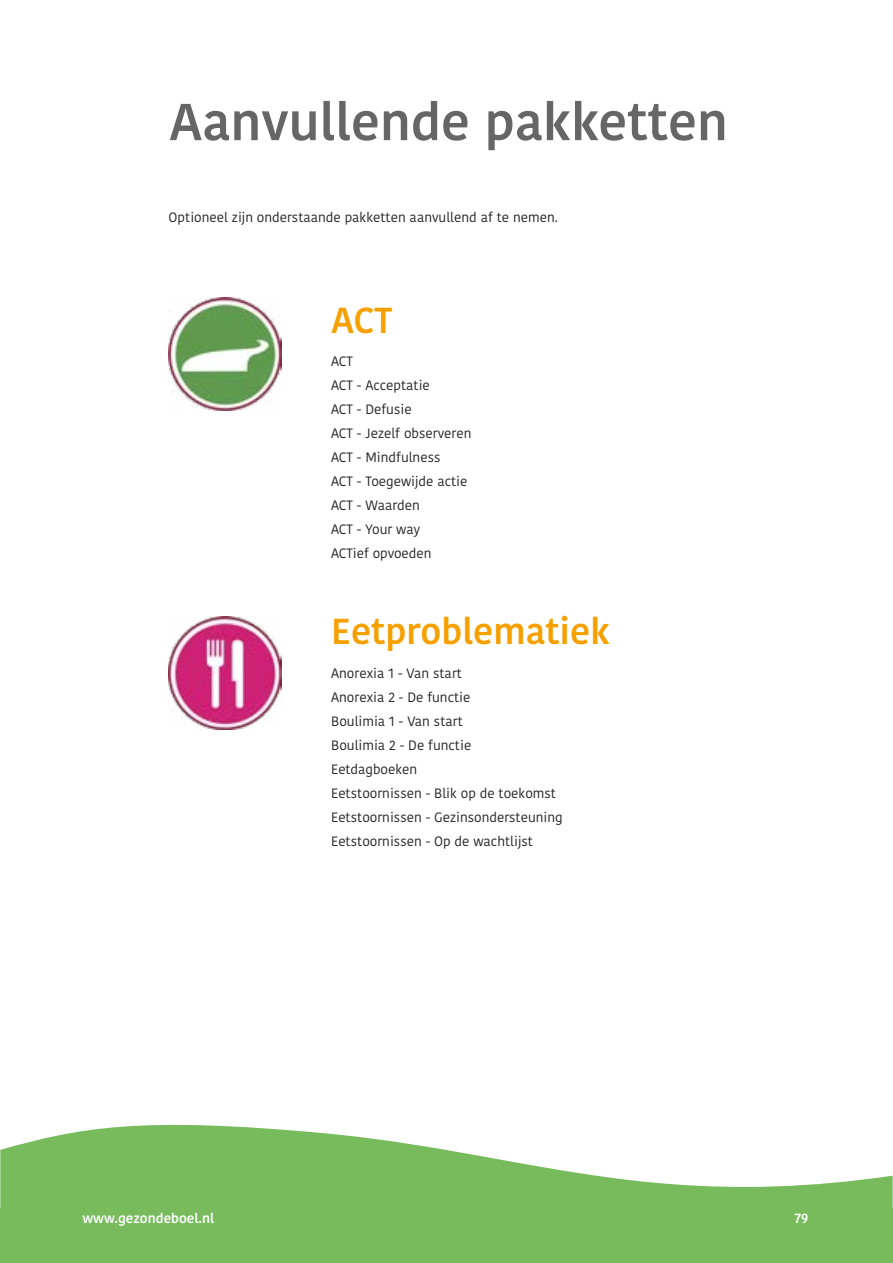
<style>
.page{position:relative;width:893px;height:1263px;background:#fff}
.page>*{position:absolute;margin:0;border:0;box-sizing:border-box;transform-origin:0 0}
.t1{font:600 51.75px "Kohinoor Devanagari";color:#666}
.t2{font:600 36px "Kohinoor Devanagari";color:#f6a000}
.t3{font:13.5px/24px "Kohinoor Devanagari";color:#212121}
.t4{font:600 13.5px "Kohinoor Devanagari";color:#fff}
</style>
<div class="page">
<div style="left:0;top:1209px;width:893px;height:54px;background:#77bb5d"></div>
<svg style="left:0;top:1124px;width:893px;height:85px;fill:#77bb5d"></svg>
<img style="left:169px;top:298px;width:112px;height:112px">
<img style="left:169px;top:617px;width:112px;height:112px">
<h1 class="t1" style="left:169px;top:92px;width:560px">Aanvullende pakketten</h1>
<p class="t3" style="left:169px;top:205px;width:391px">Optioneel zijn onderstaande pakketten aanvullend af te nemen.</p>
<h2 class="t2" style="left:331px;top:299px;width:63px">ACT</h2>
<p class="t3" style="left:331px;top:349px;width:142px">ACT<br>ACT - Acceptatie<br>ACT - Defusie<br>ACT - Jezelf observeren<br>ACT - Mindfulness<br>ACT - Toegewijde actie<br>ACT - Waarden<br>ACT - Your way<br>ACTief opvoeden</p>
<h2 class="t2" style="left:331px;top:610px;width:280px">Eetproblematiek</h2>
<p class="t3" style="left:331px;top:661px;width:233px">Anorexia 1 - Van start<br>Anorexia 2 - De functie<br>Boulimia 1 - Van start<br>Boulimia 2 - De functie<br>Eetdagboeken<br>Eetstoornissen - Blik op de toekomst<br>Eetstoornissen - Gezinsondersteuning<br>Eetstoornissen - Op de wachtlijst</p>
<p class="t4" style="left:82px;top:1210px;width:133px">www.gezondeboel.nl</p>
<p class="t4" style="left:795px;top:1210px;width:15px">79</p>
</div>
